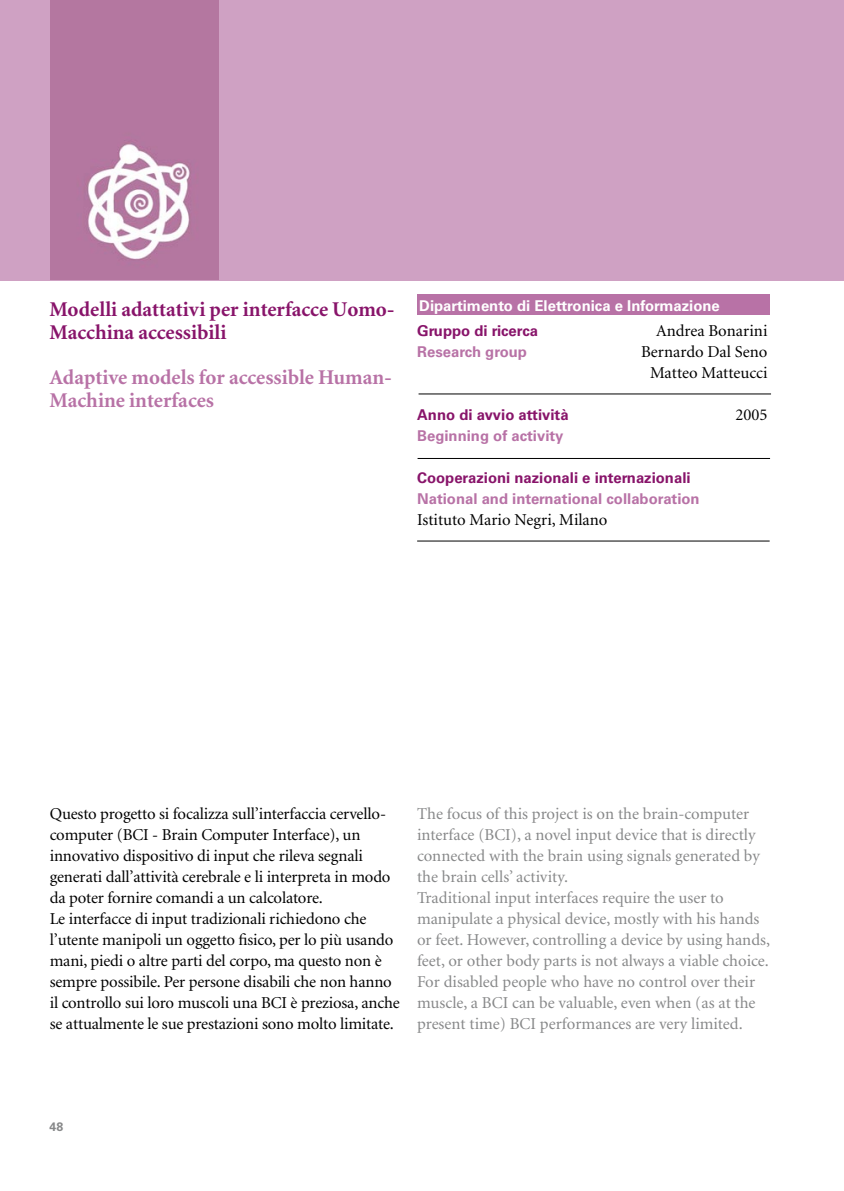
<style>
.page{position:relative;width:844px;height:1191px;background:#fff}
.page>*{position:absolute;margin:0;border:0;box-sizing:border-box;transform-origin:0 0}
.t1{font:700 21px/22.8px "Minion";color:#88146a}
.t2{font:700 21px/22.8px "Minion";color:#b872a6}
.t3{font:16.62px/21px "Minion";letter-spacing:-.01em;color:#000;text-align:center}
.t4{font:16.62px/21px "Minion";color:#878889}
.t5{font:700 14.88px "Univers";color:#88146a}
.t6{font:700 14.88px "Univers";color:#b872a6}
.t7{font:700 14.88px "Univers";color:#fff}
.t8{font:700 12.25px "Univers";color:#878889}
</style>
<div class="page">
<div style="left:0;top:0;width:843px;height:281px;background:#cfa1c3"></div>
<img style="left:50px;top:0;width:169px;height:279px">
<hr style="left:418px;top:394px;width:352px;height:1px;background:#000">
<hr style="left:417px;top:458px;width:352px;height:1px;background:#000">
<hr style="left:417px;top:541px;width:352px;height:1px;background:#000">
<div style="left:416px;top:294px;width:353px;height:20px;background:#b872a6"></div>
<p class="t1" style="left:50px;top:298px;width:346px">Modelli adattativi per interfacce Uomo-<br>Macchina accessibili</p>
<p class="t2" style="left:50px;top:367px;width:343px">Adaptive models for accessible Human-<br>Machine interfaces</p>
<p class="t7" style="left:419px;top:297px;width:302px">Dipartimento di Elettronica e Informazione</p>
<p class="t5" style="left:417px;top:322px;width:122px">Gruppo di ricerca</p>
<p class="t3" style="left:656px;top:321px;width:113px">Andrea Bonarini</p>
<p class="t6" style="left:417px;top:343px;width:111px">Research group</p>
<p class="t3" style="left:641px;top:342px;width:128px">Bernardo Dal Seno<br>Matteo Matteucci</p>
<p class="t5" style="left:417px;top:406px;width:153px">Anno di avvio attività</p>
<p class="t3" style="left:735px;top:405px;width:33px">2005</p>
<p class="t6" style="left:417px;top:427px;width:148px">Beginning of activity</p>
<p class="t5" style="left:417px;top:469px;width:275px">Cooperazioni nazionali e internazionali</p>
<p class="t6" style="left:417px;top:490px;width:284px">National and international collaboration</p>
<p class="t3" style="left:417px;top:510px;width:192px">Istituto Mario Negri, Milano</p>
<p class="t3" style="left:50px;top:804px;width:351px;text-align:left">Questo progetto si focalizza sull’interfaccia cervello&shy;computer (BCI - Brain Computer Interface), un innovativo dispositivo di input che rileva segnali generati dall’attività cerebrale e li interpreta in modo da poter fornire comandi a un calcolatore.<br>Le interfacce di input tradizionali richiedono che l’utente manipoli un oggetto fisico, per lo più usando mani, piedi o altre parti del corpo, ma questo non è sempre possibile. Per persone disabili che non hanno il controllo sui loro muscoli una BCI è preziosa, anche se attualmente le sue prestazioni sono molto limitate.</p>
<p class="t4" style="left:417px;top:804px;width:354px">The focus of this project is on the brain-computer interface (BCI), a novel input device that is directly connected with the brain using signals generated by the brain cells’ activity.<br>Traditional input interfaces require the user to manipulate a physical device, mostly with his hands or feet. However, controlling a device by using hands, feet, or other body parts is not always a viable choice.<br>For disabled people who have no control over their muscle, a BCI can be valuable, even when (as at the present time) BCI performances are very limited.</p>
<p class="t8" style="left:50px;top:1120px;width:14px">48</p>
</div>
